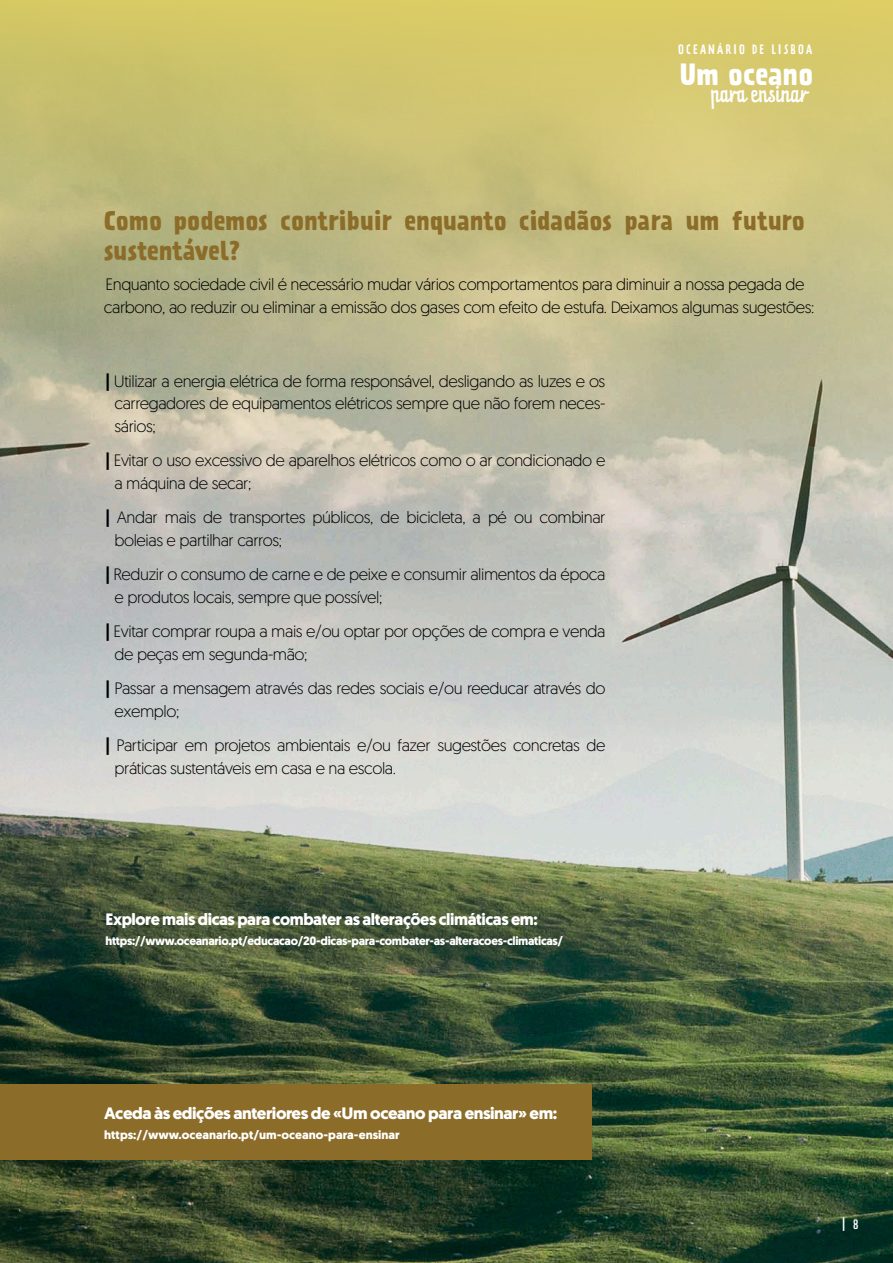
<style>
.page{position:relative;width:893px;height:1263px;background:#fff}
.page>*{position:absolute;margin:0;border:0;box-sizing:border-box;transform-origin:0 0}
.t1{font:700 27.45px "Prater Sans Pro";letter-spacing:.015em;color:#fff}
.t2{font:700 24px/30px "Prater Sans Pro";letter-spacing:.01em;color:#8b6c29}
.t3{font:19.5px "Prater Script Pro";color:#fff}
.t4{font:300 16.5px/22.5px "Geomanist";letter-spacing:-.025em;color:#000}
.t5{font:700 16.5px "Geomanist";letter-spacing:-.025em;color:#fff}
.t6{font:700 16.5px "Geomanist";letter-spacing:-.025em;color:#fff;scale:1.04 1}
.t7{font:12.15px "Prater Sans Pro";letter-spacing:.18em;color:#fff}
.t8{font:700 12px "Geomanist";letter-spacing:-.025em;color:#fff}
.t9{font:700 12px "Geomanist";color:#fff;scale:1.04 1}
.s1{font-weight:500}
</style>
<div class="page">
<img style="left:0;top:512px;width:893px;height:751px">
<svg style="left:0;top:0;width:893px;height:512px;background:#c4be89"></svg>
<div style="left:0;top:1084px;width:592px;height:75px;background:#8b6c29"></div>
<p class="t7" style="left:678px;top:41px;width:135px">OCEANÁRIO DE LISBOA</p>
<h1 class="t1" style="left:680px;top:54px;width:134px">Um oceano</h1>
<p class="t3" style="left:711px;top:78px;width:98px">para ensinar</p>
<h2 class="t2" style="left:104px;top:205px;width:702px">Como podemos contribuir enquanto cidadãos para um futuro sustentável?</h2>
<p class="t4" style="left:104px;top:272px;width:712px">Enquanto sociedade civil é necessário mudar vários comportamentos para diminuir a nossa pegada de carbono, ao reduzir ou eliminar a emissão dos gases com efeito de estufa. Deixamos algumas sugestões:</p>
<p class="t4" style="left:114px;top:369px;width:492px;text-align:justify;text-indent:-9px"><span class="s1">|</span> Utilizar a energia elétrica de forma responsável, desligando as luzes e os carregadores de equipamentos elétricos sempre que não forem neces&shy;sários;</p>
<p class="t4" style="left:115px;top:448px;width:492px;text-indent:-9px"><span class="s1">|</span> Evitar o uso excessivo de aparelhos elétricos como o ar condicionado e a máquina de secar;</p>
<p class="t4" style="left:115px;top:505px;width:492px;text-indent:-9px"><span class="s1">|</span> Andar mais de transportes públicos, de bicicleta, a pé ou combinar boleias e partilhar carros;</p>
<p class="t4" style="left:115px;top:562px;width:492px;text-indent:-9px"><span class="s1">|</span> Reduzir o consumo de carne e de peixe e consumir alimentos da época e produtos locais, sempre que possível;</p>
<p class="t4" style="left:115px;top:619px;width:492px;text-indent:-9px"><span class="s1">|</span> Evitar comprar roupa a mais e/ou optar por opções de compra e venda de peças em segunda-mão;</p>
<p class="t4" style="left:115px;top:676px;width:492px;text-indent:-9px"><span class="s1">|</span> Passar a mensagem através das redes sociais e/ou reeducar através do exemplo;</p>
<p class="t4" style="left:115px;top:733px;width:492px;text-indent:-9px"><span class="s1">|</span> Participar em projetos ambientais e/ou fazer sugestões concretas de práticas sustentáveis em casa e na escola.</p>
<p class="t5" style="left:106px;top:908px;width:434px">Explore mais dicas para combater as alterações climáticas em:</p>
<p class="t8" style="left:106px;top:932px;width:459px">https://www.oceanario.pt/educacao/20-dicas-para-combater-as-alteracoes-climaticas/</p>
<p class="t6" style="left:104px;top:1102px;width:437px">Aceda às edições anteriores de «Um oceano para ensinar» em:</p>
<p class="t9" style="left:104px;top:1126px;width:286px">https://www.oceanario.pt/um-oceano-para-ensinar</p>
<p class="t7" style="left:841px;top:1217px;width:19px">| 8</p>
</div>
